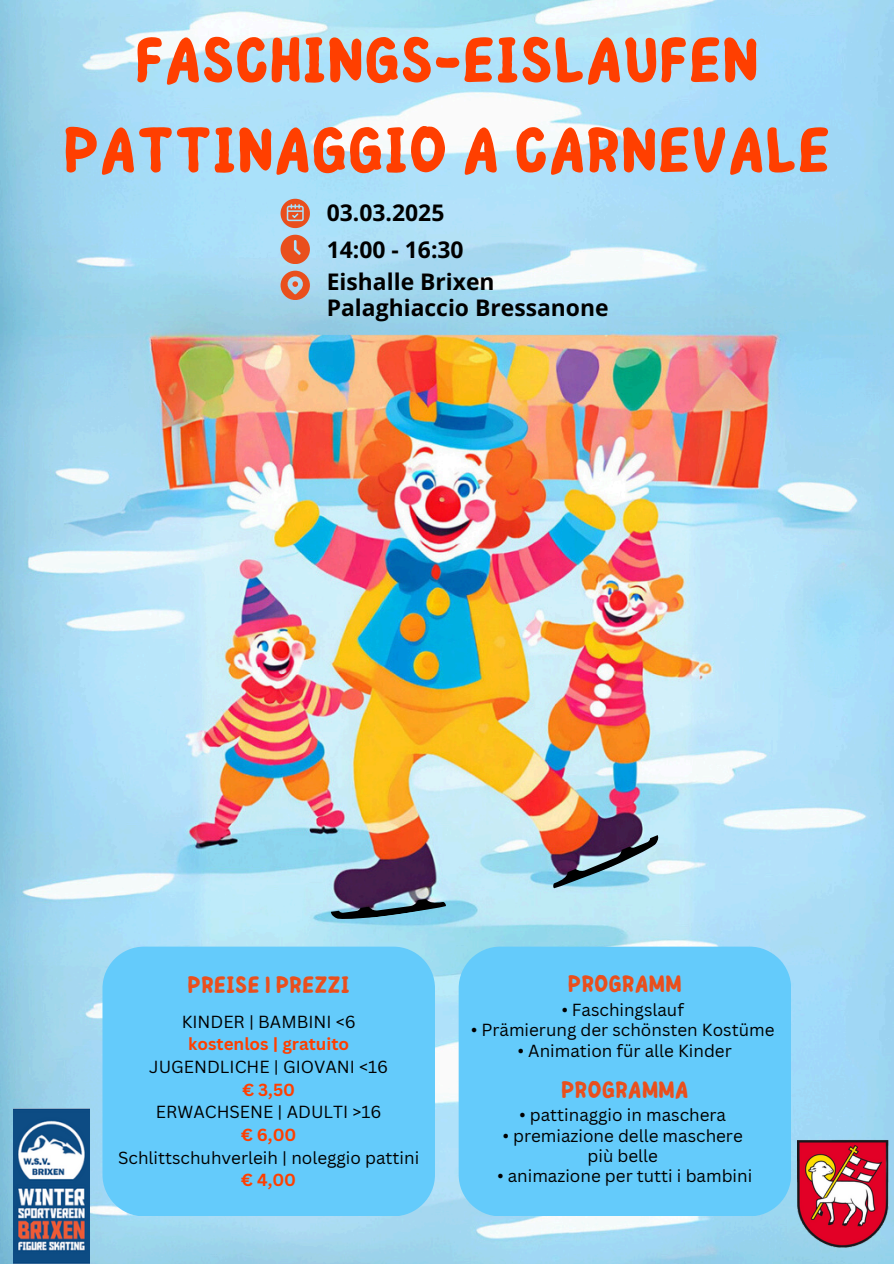
<style>
.page{position:relative;width:894px;height:1264px;background:#fff}
.page>*{position:absolute;margin:0;border:0;box-sizing:border-box;transform-origin:0 0}
.t1{font:700 64.65px/90px "Childos Arabic";color:#ff3f00;text-align:center}
.t2{font:700 23.85px "Childos Arabic";color:#e94f1d}
.t3{font:700 22.8px/37.2px "Open Sans";color:#000}
.t4{font:16.95px "Canva Sans";color:#000}
.t5{font:700 16.95px "Canva Sans";color:#ff3f00}
</style>
<div class="page">
<img style="left:0;top:0;width:893px;height:1263px">
<div style="left:458px;top:946px;width:332px;height:270px;background:#64cbfb;border-radius:42px"></div>
<img style="left:549px;top:833px;width:116px;height:57px">
<svg style="left:327px;top:896px;width:119px;height:27px"></svg>
<svg style="left:415px;top:884px;width:5px;height:4px"></svg>
<div style="left:102px;top:946px;width:332px;height:270px;background:#64cbfb;border-radius:42px"></div>
<svg style="left:280px;top:199px;width:30px;height:29px"></svg>
<svg style="left:280px;top:235px;width:30px;height:29px"></svg>
<svg style="left:280px;top:271px;width:30px;height:29px"></svg>
<img style="left:14px;top:1108px;width:75px;height:155px">
<img style="left:797px;top:1132px;width:96px;height:115px">
<p class="t1" style="left:63px;top:16px;width:768px">FASCHINGS-EISLAUFEN<br>PATTINAGGIO A CARNEVALE</p>
<h1 class="t3" style="left:327px;top:193px;width:138px">03.03.2025<br>14:00 - 16:30</h1>
<p class="t3" style="left:327px;top:262px;width:169px">Eishalle Brixen</p>
<p class="t3" style="left:327px;top:288px;width:283px">Palaghiaccio Bressanone</p>
<p class="t2" style="left:188px;top:968px;width:164px">PREISE | PREZZI</p>
<p class="t4" style="left:182px;top:1009px;width:175px">KINDER | BAMBINI &lt;6</p>
<h3 class="t5" style="left:188px;top:1032px;width:162px">kostenlos | gratuito</h3>
<p class="t4" style="left:149px;top:1054px;width:240px">JUGENDLICHE | GIOVANI &lt;16</p>
<p class="t5" style="left:242px;top:1077px;width:54px">€ 3,50</p>
<p class="t4" style="left:156px;top:1100px;width:227px">ERWACHSENE | ADULTI &gt;16</p>
<h2 class="t5" style="left:241px;top:1122px;width:57px">€ 6,00</h2>
<p class="t4" style="left:118px;top:1145px;width:302px">Schlittschuhverleih | noleggio pattini</p>
<p class="t5" style="left:241px;top:1168px;width:56px">€ 4,00</p>
<p class="t2" style="left:568px;top:967px;width:115px">PROGRAMM</p>
<p class="t4" style="left:561px;top:997px;width:124px">• Faschingslauf</p>
<p class="t4" style="left:471px;top:1018px;width:305px">• Prämierung der schönsten Kostüme</p>
<p class="t4" style="left:518px;top:1038px;width:215px">• Animation für alle Kinder</p>
<p class="t2" style="left:561px;top:1072px;width:129px">PROGRAMMA</p>
<p class="t4" style="left:519px;top:1103px;width:208px">• pattinaggio in maschera</p>
<p class="t4" style="left:502px;top:1123px;width:241px">• premiazione delle maschere</p>
<p class="t4" style="left:587px;top:1143px;width:72px">più belle</p>
<p class="t4" style="left:497px;top:1164px;width:256px">• animazione per tutti i bambini</p>
</div>
